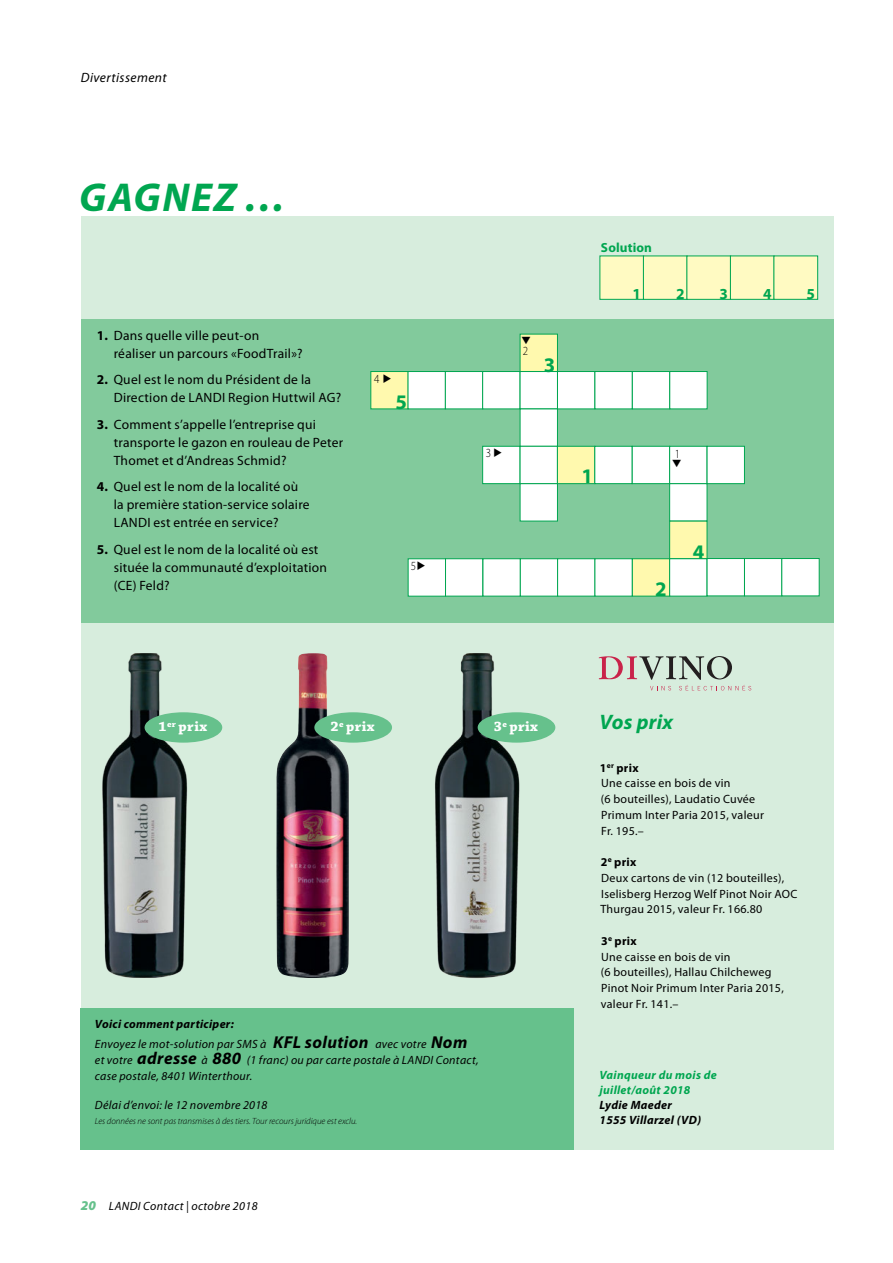
<style>
.page{position:relative;width:893px;height:1263px;background:#fff}
.page>*{position:absolute;margin:0;border:0;box-sizing:border-box;transform-origin:0 0}
.t1{font:italic 700 40.5px "Myriad Pro";letter-spacing:.04em;color:#00a650}
.t2{font:italic 700 21px "Myriad Pro";letter-spacing:.01em;color:#00a650}
.t3{font:700 20.85px "Myriad Pro";color:#00a650}
.t4{font:700 15.3px "Myriad Pro";color:#00a650}
.t5{font:700 14.4px "Chaparral Pro";letter-spacing:.03em;color:#fff}
.t6{font:13.5px/18px "Myriad Pro";letter-spacing:.02em;color:#000}
.t7{font:italic 13.5px "Myriad Pro";letter-spacing:.03em;color:#000}
.t8{font:700 13.2px "Myriad Pro";letter-spacing:.01em;color:#00a650}
.t9{font:300 12.45px "Myriad Pro";color:#000;scale:.88 1}
.t10{font:12px/15.8px "Myriad Pro";letter-spacing:.025em;color:#000}
.t11{font:italic 12px/20.2px "Myriad Pro";letter-spacing:.025em;color:#000}
.t12{font:italic 700 12px/15px "Myriad Pro";letter-spacing:.025em;color:#00a650}
.t13{font:italic 700 12px/15px "Myriad Pro";letter-spacing:.025em;color:#000}
.t14{font:italic 300 9px "Myriad Pro";color:#000}
.s1{font-weight:700}
.s2{font-weight:700;font-size:17.25px}
.s3{font-weight:900;font-size:13.5px;color:#66c18c}
</style>
<div class="page">
<div style="left:81px;top:217px;width:752px;height:933px;background:#d7eddd"></div>
<div style="left:81px;top:1008px;width:493px;height:142px;background:#66c18c"></div>
<div style="left:81px;top:319px;width:752px;height:304px;background:#82ca9c"></div>
<div style="left:370px;top:371px;width:39px;height:38px;background:#fff9ae;border:1px solid #00a650"></div>
<div style="left:408px;top:371px;width:38px;height:38px;background:#fff;border:1px solid #00a650"></div>
<div style="left:445px;top:371px;width:38px;height:38px;background:#fff;border:1px solid #00a650"></div>
<div style="left:445px;top:558px;width:38px;height:38px;background:#fff;border:1px solid #00a650"></div>
<div style="left:408px;top:558px;width:38px;height:39px;background:#fff;border:1px solid #00a650"></div>
<div style="left:482px;top:371px;width:38px;height:38px;background:#fff;border:1px solid #00a650"></div>
<div style="left:482px;top:446px;width:38px;height:38px;background:#fff;border:1px solid #00a650"></div>
<div style="left:482px;top:558px;width:39px;height:38px;background:#fff;border:1px solid #00a650"></div>
<div style="left:520px;top:334px;width:38px;height:38px;background:#fff9ae;border:1px solid #00a650"></div>
<div style="left:520px;top:371px;width:38px;height:38px;background:#fff;border:1px solid #00a650"></div>
<div style="left:520px;top:408px;width:38px;height:39px;background:#fff;border:1px solid #00a650"></div>
<div style="left:520px;top:446px;width:38px;height:38px;background:#fff;border:1px solid #00a650"></div>
<div style="left:520px;top:483px;width:38px;height:38px;background:#fff;border:1px solid #00a650"></div>
<div style="left:520px;top:558px;width:38px;height:38px;background:#fff;border:1px solid #00a650"></div>
<div style="left:557px;top:371px;width:38px;height:38px;background:#fff;border:1px solid #00a650"></div>
<div style="left:557px;top:446px;width:38px;height:38px;background:#fff9ae;border:1px solid #00a650"></div>
<div style="left:557px;top:558px;width:38px;height:38px;background:#fff;border:1px solid #00a650"></div>
<div style="left:594px;top:371px;width:39px;height:38px;background:#fff;border:1px solid #00a650"></div>
<div style="left:594px;top:446px;width:39px;height:38px;background:#fff;border:1px solid #00a650"></div>
<div style="left:594px;top:558px;width:39px;height:38px;background:#fff;border:1px solid #00a650"></div>
<div style="left:632px;top:371px;width:38px;height:38px;background:#fff;border:1px solid #00a650"></div>
<div style="left:632px;top:446px;width:38px;height:38px;background:#fff;border:1px solid #00a650"></div>
<div style="left:632px;top:558px;width:38px;height:38px;background:#fff9ae;border:1px solid #00a650"></div>
<div style="left:669px;top:371px;width:39px;height:38px;background:#fff;border:1px solid #00a650"></div>
<div style="left:669px;top:446px;width:38px;height:38px;background:#fff;border:1px solid #00a650"></div>
<div style="left:669px;top:483px;width:38px;height:38px;background:#fff;border:1px solid #00a650"></div>
<div style="left:669px;top:521px;width:38px;height:38px;background:#fff9ae;border:1px solid #00a650"></div>
<div style="left:669px;top:558px;width:38px;height:38px;background:#fff;border:1px solid #00a650"></div>
<div style="left:707px;top:446px;width:38px;height:38px;background:#fff;border:1px solid #00a650"></div>
<div style="left:707px;top:558px;width:38px;height:38px;background:#fff;border:1px solid #00a650"></div>
<div style="left:744px;top:558px;width:38px;height:38px;background:#fff;border:1px solid #00a650"></div>
<div style="left:781px;top:558px;width:39px;height:38px;background:#fff;border:1px solid #00a650"></div>
<div style="left:600px;top:256px;width:44px;height:44px;background:#fffac2;border:1px solid #00a650"></div>
<div style="left:643px;top:256px;width:44px;height:44px;background:#fffac2;border:1px solid #00a650"></div>
<div style="left:687px;top:256px;width:44px;height:44px;background:#fffac2;border:1px solid #00a650"></div>
<div style="left:730px;top:256px;width:44px;height:44px;background:#fffac2;border:1px solid #00a650"></div>
<div style="left:774px;top:256px;width:44px;height:44px;background:#fffac2;border:1px solid #00a650"></div>
<img style="left:276px;top:653px;width:73px;height:325px">
<img style="left:435px;top:653px;width:85px;height:325px">
<img style="left:102px;top:653px;width:86px;height:325px">
<div style="left:314px;top:712px;width:78px;height:31px;background:#66c18c;border-radius:50%"></div>
<div style="left:145px;top:712px;width:77px;height:31px;background:#66c18c;border-radius:50%"></div>
<div style="left:478px;top:712px;width:77px;height:31px;background:#66c18c;border-radius:50%"></div>
<svg style="left:599px;top:656px;width:152px;height:34px"></svg>
<p class="t7" style="left:81px;top:71px;width:87px">Divertissement</p>
<h1 class="t1" style="left:79px;top:175px;width:206px">GAGNEZ ...</h1>
<p class="t6" style="left:114px;top:326px;width:191px;text-indent:-17px"><span class="s1">1.</span> Dans quelle ville peut-on réaliser un parcours «FoodTrail»?</p>
<p class="t6" style="left:114px;top:371px;width:229px;text-indent:-17px"><span class="s1">2.</span> Quel est le nom du Président de la<br>Direction de LANDI Region Huttwil AG?</p>
<p class="t6" style="left:114px;top:415px;width:231px;text-indent:-17px"><span class="s1">3.</span> Comment s’appelle l’entreprise qui transporte le gazon en rouleau de Peter<br>Thomet et d’Andreas Schmid?</p>
<p class="t6" style="left:114px;top:478px;width:197px;text-indent:-17px"><span class="s1">4.</span> Quel est le nom de la localité où la première station-service solaire<br>LANDI est entrée en service?</p>
<p class="t6" style="left:114px;top:540px;width:215px;text-indent:-17px"><span class="s1">5.</span> Quel est le nom de la localité où est située la communauté d’exploitation (CE) Feld?</p>
<p class="t9" style="left:374px;top:372px;width:8px">4</p>
<h3 class="t3" style="left:395px;top:390px;width:13px">5</h3>
<p class="t9" style="left:411px;top:559px;width:8px">5</p>
<p class="t8" style="left:601px;top:240px;width:53px">Solution</p>
<p class="t9" style="left:523px;top:344px;width:8px">2</p>
<h3 class="t3" style="left:544px;top:353px;width:13px">3</h3>
<p class="t4" style="left:633px;top:285px;width:10px">1</p>
<p class="t4" style="left:676px;top:285px;width:10px">2</p>
<p class="t4" style="left:720px;top:285px;width:10px">3</p>
<p class="t4" style="left:763px;top:285px;width:10px">4</p>
<p class="t4" style="left:807px;top:285px;width:10px">5</p>
<p class="t9" style="left:486px;top:446px;width:8px">3</p>
<p class="t9" style="left:675px;top:447px;width:8px">1</p>
<h3 class="t3" style="left:581px;top:464px;width:13px">1</h3>
<h3 class="t3" style="left:655px;top:577px;width:13px">2</h3>
<h3 class="t3" style="left:693px;top:540px;width:13px">4</h3>
<p class="t5" style="left:159px;top:718px;width:50px">1<sup>er</sup> prix</p>
<p class="t5" style="left:494px;top:718px;width:46px">3<sup>e</sup> prix</p>
<p class="t5" style="left:330px;top:718px;width:46px">2<sup>e</sup> prix</p>
<p class="t11" style="left:95px;top:1014px;width:374px"><span class="s1">Voici comment participer:<br></span>Envoyez le mot-solution par SMS à <span class="s2">KFL solution</span> avec votre <span class="s2">Nom</span></p>
<p class="t11" style="left:95px;top:1052px;width:385px;line-height:15.8px">et votre <span class="s2">adresse</span> à <span class="s2">880</span> (1 franc) ou par carte postale à LANDI Contact, case postale, 8401 Winterthour.</p>
<p class="t11" style="left:95px;top:1095px;width:174px">Délai d’envoi: le 12 novembre 2018</p>
<p class="t14" style="left:95px;top:1116px;width:264px">Les données ne sont pas transmises à des tiers. Tour recours juridique est exclu.</p>
<p class="t11" style="left:81px;top:1196px;width:178px"><span class="s3">20</span> LANDI Contact | octobre 2018</p>
<h2 class="t2" style="left:600px;top:710px;width:75px">Vos prix</h2>
<p class="t10" style="left:600px;top:760px;width:166px"><span class="s1">1</span><sup>er</sup> <span class="s1">prix<br></span>Une caisse en bois de vin<br>(6 bouteilles), Laudatio Cuvée<br>Primum Inter Paria 2015, valeur<br>Fr. 195.–</p>
<p class="t10" style="left:600px;top:854px;width:199px"><span class="s1">2</span><sup>e</sup> <span class="s1">prix<br></span>Deux cartons de vin (12 bouteilles),<br>Iselisberg Herzog Welf Pinot Noir AOC<br>Thurgau 2015, valeur Fr. 166.80</p>
<p class="t10" style="left:601px;top:933px;width:185px"><span class="s1">3</span><sup>e</sup> <span class="s1">prix<br></span>Une caisse en bois de vin<br>(6 bouteilles), Hallau Chilcheweg<br>Pinot Noir Primum Inter Paria 2015, valeur Fr. 141.–</p>
<p class="t12" style="left:600px;top:1068px;width:119px">Vainqueur du mois de juillet/août 2018</p>
<p class="t13" style="left:600px;top:1098px;width:103px">Lydie Maeder<br>1555 Villarzel (VD)</p>
</div>
